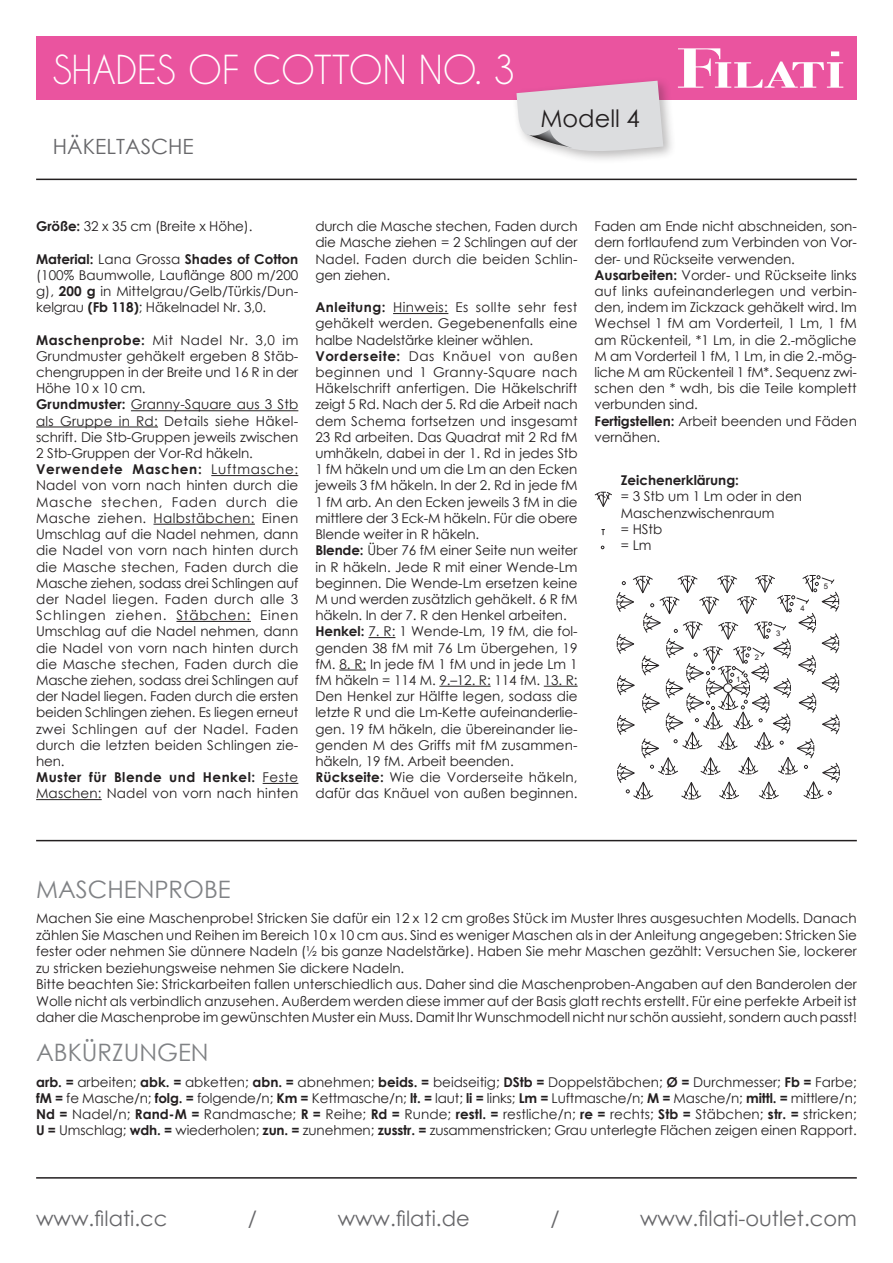
<style>
.page{position:relative;width:893px;height:1263px;background:#fff}
.page>*{position:absolute;margin:0;border:0;box-sizing:border-box;transform-origin:0 0}
.t1{font:37.5px "Caviar Dreams";letter-spacing:-.01em;color:#fff}
.t2{font:24px "Century Gothic";color:#808285}
.t3{font:24px "Century Gothic";color:#231f20}
.t4{font:21px "Century Gothic";color:#67676a}
.t5{font:13.5px/16.2px "Century Gothic";color:#231f20}
.t6{font:700 13.5px "Century Gothic";color:#231f20}
.t7{font:10.05px "Arial";color:#231f20}
.t8{font:8.7px/15.6px "Arial";color:#231f20}
.t9{font:7.8px "Arial";color:#231f20}
.t10{font:6.6px "Arial";color:#231f20}
.s1{font-weight:700}
</style>
<div class="page">
<hr style="left:36px;top:1177px;width:821px;height:1px;background:#231f20">
<hr style="left:36px;top:840px;width:821px;height:1px;background:#231f20">
<hr style="left:36px;top:179px;width:821px;height:1px;background:#231f20">
<div style="left:36px;top:36px;width:821px;height:64px;background:#ea549f"></div>
<div style="left:512px;top:76px;width:164px;height:89px;background:#231f20;opacity:.3"></div>
<svg style="left:516px;top:81px;width:147px;height:75px;background:#dcd0d8"></svg>
<svg style="left:678px;top:48px;width:165px;height:40px"></svg>
<hr style="left:131px;top:410px;width:167px;height:1px;background:#231f20">
<hr style="left:36px;top:427px;width:122px;height:1px;background:#231f20">
<hr style="left:211px;top:475px;width:87px;height:1px;background:#231f20">
<hr style="left:153px;top:524px;width:102px;height:1px;background:#231f20">
<hr style="left:176px;top:621px;width:75px;height:1px;background:#231f20">
<hr style="left:263px;top:783px;width:35px;height:1px;background:#231f20">
<hr style="left:36px;top:799px;width:66px;height:1px;background:#231f20">
<hr style="left:393px;top:313px;width:55px;height:1px;background:#231f20">
<svg style="left:368px;top:637px;width:27px;height:1px"></svg>
<svg style="left:339px;top:670px;width:27px;height:1px"></svg>
<hr style="left:439px;top:686px;width:52px;height:1px;background:#231f20">
<hr style="left:544px;top:686px;width:34px;height:1px;background:#231f20">
<svg style="left:616px;top:575px;width:224px;height:225px"></svg>
<svg style="left:594px;top:491px;width:18px;height:16px"></svg>
<svg style="left:602px;top:529px;width:2px;height:6px"></svg>
<h1 class="t1" style="left:53px;top:47px;width:464px">SHADES OF COTTON NO. 3</h1>
<h3 class="t4" style="left:53px;top:131px;width:142px">HÄKELTASCHE</h3>
<h2 class="t3" style="left:540px;top:102px;width:101px">Modell 4</h2>
<p class="t5" style="left:36px;top:218px;width:218px"><span class="s1">Größe:</span> 32 x 35 cm (Breite x Höhe).</p>
<p class="t5" style="left:36px;top:250px;width:264px;text-align:justify"><span class="s1">Material:</span> Lana Grossa <span class="s1">Shades of Cotton </span>(100% Baumwolle, Lauflänge 800 m/200 g), <span class="s1">200 g</span> in Mittelgrau/Gelb/Türkis/Dun&shy;kelgrau <span class="s1">(Fb 118)</span>; Häkelnadel Nr. 3,0.</p>
<p class="t5" style="left:36px;top:331px;width:264px"><span class="s1">Maschenprobe:</span> Mit Nadel Nr. 3,0 im Grundmuster gehäkelt ergeben 8 Stäb&shy;chengruppen in der Breite und 16 R in der Höhe 10 x 10 cm.<br><span class="s1">Grundmuster:</span> Granny-Square aus 3 Stb als Gruppe in Rd: Details siehe Häkel&shy;schrift. Die Stb-Gruppen jeweils zwischen 2 Stb-Gruppen der Vor-Rd häkeln.<br><span class="s1">Verwendete Maschen:</span> Luftmasche:<br>Nadel von vorn nach hinten durch die Masche stechen, Faden durch die Masche ziehen. Halbstäbchen: Einen Umschlag auf die Nadel nehmen, dann die Nadel von vorn nach hinten durch die Masche stechen, Faden durch die Masche ziehen, sodass drei Schlingen auf der Nadel liegen. Faden durch alle 3<br>Schlingen ziehen. Stäbchen: Einen Umschlag auf die Nadel nehmen, dann die Nadel von vorn nach hinten durch die Masche stechen, Faden durch die Masche ziehen, sodass drei Schlingen auf der Nadel liegen. Faden durch die ersten beiden Schlingen ziehen. Es liegen erneut zwei Schlingen auf der Nadel. Faden durch die letzten beiden Schlingen zie&shy;hen.<br><span class="s1">Muster für Blende und Henkel:</span> Feste Maschen: Nadel von vorn nach hinten</p>
<p class="t5" style="left:315px;top:218px;width:264px;text-align:justify">durch die Masche stechen, Faden durch die Masche ziehen = 2 Schlingen auf der Nadel. Faden durch die beiden Schlin&shy;gen ziehen.</p>
<p class="t5" style="left:315px;top:299px;width:264px"><span class="s1">Anleitung:</span> Hinweis: Es sollte sehr fest gehäkelt werden. Gegebenenfalls eine halbe Nadelstärke kleiner wählen.<br><span class="s1">Vorderseite:</span> Das Knäuel von außen beginnen und 1 Granny-Square nach Häkelschrift anfertigen. Die Häkelschrift zeigt 5 Rd. Nach der 5. Rd die Arbeit nach dem Schema fortsetzen und insgesamt 23 Rd arbeiten. Das Quadrat mit 2 Rd fM umhäkeln, dabei in der 1. Rd in jedes Stb 1 fM häkeln und um die Lm an den Ecken jeweils 3 fM häkeln. In der 2. Rd in jede fM 1 fM arb. An den Ecken jeweils 3 fM in die mittlere der 3 Eck-M häkeln. Für die obere Blende weiter in R häkeln.<br><span class="s1">Blende:</span> Über 76 fM einer Seite nun weiter in R häkeln. Jede R mit einer Wende-Lm beginnen. Die Wende-Lm ersetzen keine M und werden zusätzlich gehäkelt. 6 R fM häkeln. In der 7. R den Henkel arbeiten.<br><span class="s1">Henkel:</span> 7. R: 1 Wende-Lm, 19 fM, die fol&shy;genden 38 fM mit 76 Lm übergehen, 19 fM. 8. R: In jede fM 1 fM und in jede Lm 1 fM häkeln = 114 M. 9.–12. R: 114 fM. 13. R:<br>Den Henkel zur Hälfte legen, sodass die letzte R und die Lm-Kette aufeinanderlie&shy;gen. 19 fM häkeln, die übereinander lie&shy;genden M des Griffs mit fM zusammen&shy;häkeln, 19 fM. Arbeit beenden.<br><span class="s1">Rückseite:</span> Wie die Vorderseite häkeln, dafür das Knäuel von außen beginnen.</p>
<p class="t5" style="left:595px;top:218px;width:264px">Faden am Ende nicht abschneiden, son&shy;dern fortlaufend zum Verbinden von Vor&shy;der- und Rückseite verwenden.<br><span class="s1">Ausarbeiten:</span> Vorder- und Rückseite links auf links aufeinanderlegen und verbin&shy;den, indem im Zickzack gehäkelt wird. Im Wechsel 1 fM am Vorderteil, 1 Lm, 1 fM am Rückenteil, *1 Lm, in die 2.-mögliche M am Vorderteil 1 fM, 1 Lm, in die 2.-mög&shy;liche M am Rückenteil 1 fM*. Sequenz zwi&shy;schen den * wdh, bis die Teile komplett verbunden sind.<br><span class="s1">Fertigstellen:</span> Arbeit beenden und Fäden vernähen.</p>
<p class="t10" style="left:818px;top:242px;width:5px">5</p>
<p class="t10" style="left:798px;top:276px;width:5px">4</p>
<p class="t10" style="left:777px;top:283px;width:5px">3</p>
<p class="t10" style="left:777px;top:298px;width:5px">3</p>
<p class="t10" style="left:758px;top:303px;width:5px">2</p>
<p class="t10" style="left:758px;top:318px;width:5px">2</p>
<p class="t10" style="left:742px;top:322px;width:5px">1</p>
<p class="t10" style="left:742px;top:337px;width:5px">1</p>
<p class="t6" style="left:621px;top:470px;width:120px">Zeichenerklärung:</p>
<p class="t5" style="left:621px;top:488px;width:183px">= 3 Stb um 1 Lm oder in den<br>Maschenzwischenraum<br>= HStb<br>= Lm</p>
<p class="t8" style="left:618px;top:492px;width:197px">3 Stb um 1 Lm oder in den Maschenzwischenraum<br>HStb</p>
<p class="t8" style="left:618px;top:524px;width:14px">Lm</p>
<p class="t8" style="left:618px;top:507px;width:197px">3 Stb um 1 Lm oder in den Maschenzwischenraum<br>HStb</p>
<p class="t8" style="left:618px;top:539px;width:14px">Lm</p>
<p class="t9" style="left:736px;top:674px;width:6px">1</p>
<p class="t9" style="left:755px;top:652px;width:6px">2</p>
<p class="t9" style="left:776px;top:628px;width:6px">3</p>
<p class="t9" style="left:801px;top:603px;width:6px">4</p>
<p class="t9" style="left:824px;top:581px;width:6px">5</p>
<h2 class="t2" style="left:36px;top:873px;width:196px">MASCHENPROBE</h2>
<p class="t5" style="left:36px;top:910px;width:822px">Machen Sie eine Maschenprobe! Stricken Sie dafür ein 12 x 12 cm großes Stück im Muster Ihres ausgesuchten Modells. Danach zählen Sie Maschen und Reihen im Bereich 10 x 10 cm aus. Sind es weniger Maschen als in der Anleitung angegeben: Stricken Sie fester oder nehmen Sie dünnere Nadeln (½ bis ganze Nadelstärke). Haben Sie mehr Maschen gezählt: Versuchen Sie, lockerer zu stricken beziehungsweise nehmen Sie dickere Nadeln.<br>Bitte beachten Sie: Strickarbeiten fallen unterschiedlich aus. Daher sind die Maschenproben-Angaben auf den Banderolen der Wolle nicht als verbindlich anzusehen. Außerdem werden diese immer auf der Basis glatt rechts erstellt. Für eine perfekte Arbeit ist daher die Maschenprobe im gewünschten Muster ein Muss. Damit Ihr Wunschmodell nicht nur schön aussieht, sondern auch passt!</p>
<p class="t7" style="left:592px;top:911px;width:15px">Lm</p>
<h2 class="t2" style="left:36px;top:1036px;width:174px">ABKÜRZUNGEN</h2>
<p class="t5" style="left:36px;top:1073px;width:822px;text-align:justify"><span class="s1">arb. =</span> arbeiten; <span class="s1">abk. =</span> abketten; <span class="s1">abn. =</span> abnehmen; <span class="s1">beids. =</span> beidseitig; <span class="s1">DStb =</span> Doppelstäbchen; <span class="s1">Ø =</span> Durchmesser; <span class="s1">Fb =</span> Farbe; <span class="s1">fM =</span> fe Masche/n; <span class="s1">folg. =</span> folgende/n; <span class="s1">Km =</span> Kettmasche/n; <span class="s1">lt. =</span> laut; <span class="s1">li =</span> links; <span class="s1">Lm =</span> Luftmasche/n; <span class="s1">M =</span> Masche/n; <span class="s1">mittl. =</span> mittlere/n; <span class="s1">Nd =</span> Nadel/n; <span class="s1">Rand-M =</span> Randmasche; <span class="s1">R =</span> Reihe; <span class="s1">Rd =</span> Runde; <span class="s1">restl. =</span> restliche/n; <span class="s1">re =</span> rechts; <span class="s1">Stb =</span> Stäbchen; <span class="s1">str. =</span> stricken; <span class="s1">U =</span> Umschlag; <span class="s1">wdh. =</span> wiederholen; <span class="s1">zun. =</span> zunehmen; <span class="s1">zusstr. =</span> zusammenstricken; Grau unterlegte Flächen zeigen einen Rapport.</p>
<h3 class="t4" style="left:36px;top:1204px;width:133px">www.filati.cc</h3>
<h3 class="t4" style="left:248px;top:1204px;width:11px">/</h3>
<h3 class="t4" style="left:338px;top:1204px;width:134px">www.filati.de</h3>
<h3 class="t4" style="left:550px;top:1204px;width:11px">/</h3>
<h3 class="t4" style="left:640px;top:1204px;width:218px">www.filati-outlet.com</h3>
</div>
